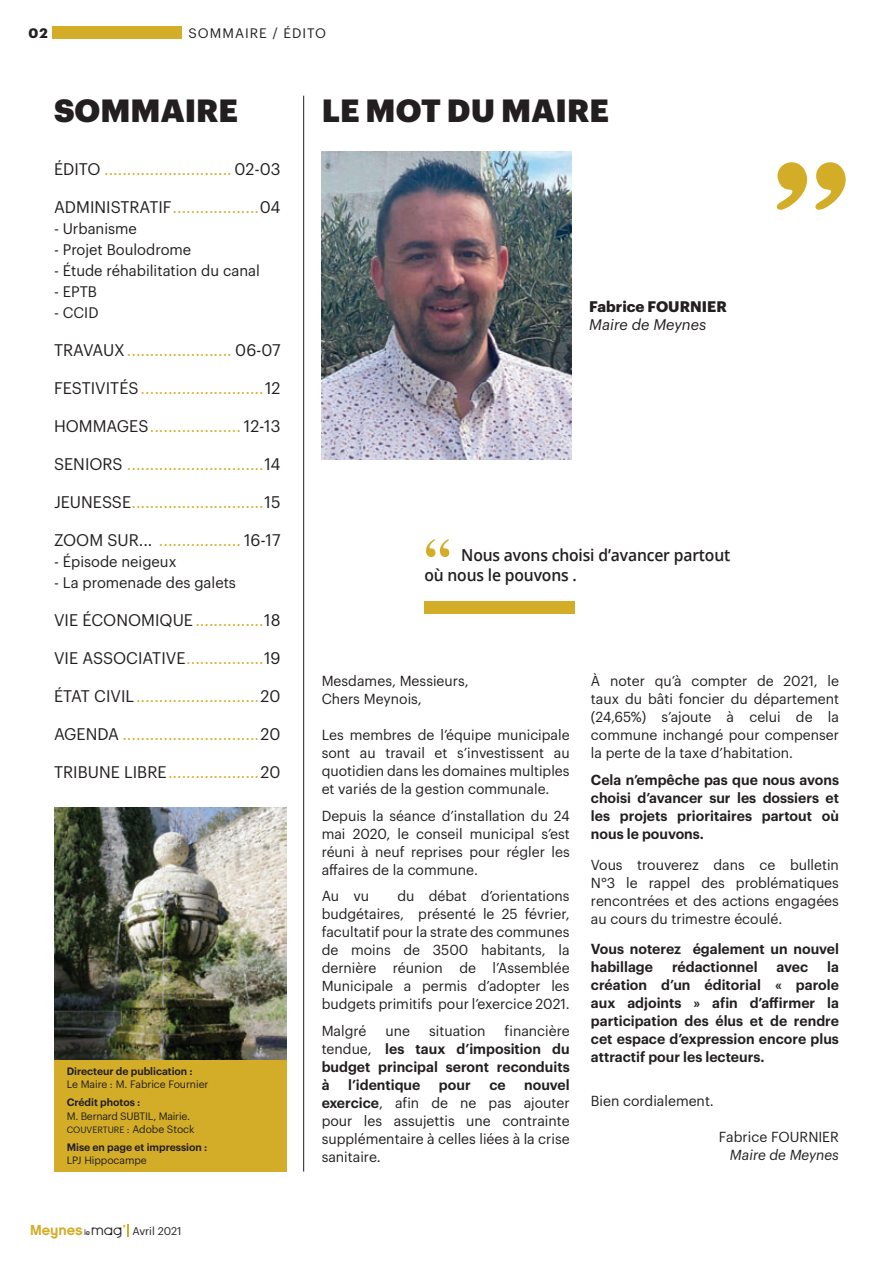
<style>
.page{position:relative;width:893px;height:1263px;background:#fff}
.page>*{position:absolute;margin:0;border:0;box-sizing:border-box;transform-origin:0 0}
.t1{font:133.95px "Stencil Std";color:#d4ad28}
.t2{font:700 54px "Times";color:#d4ad28;scale:.95 1}
.t3{font:900 31.5px "Graphik";color:#231f20}
.t4{font:16.5px "Graphik";color:#d4ad28}
.t5{font:600 16.5px/19.8px "Open Sans";letter-spacing:-.01em;color:#231f20;scale:.95 1}
.t6{font:16.5px "Graphik";letter-spacing:-.02em;color:#d4ad28}
.t7{font:16.5px "Graphik";color:#231f20}
.t8{font:15px "Graphik";color:#231f20}
.t9{font:700 15px "Graphik";color:#231f20}
.t10{font:italic 15px "Graphik";color:#231f20}
.t11{font:14.25px/18px "Graphik";color:#231f20;text-align:justify}
.t12{font:600 14.25px/18px "Graphik";color:#231f20;text-align:justify}
.t13{font:italic 14.25px "Graphik";color:#231f20}
.t14{font:13.5px "Graphik";letter-spacing:.075em;color:#231f20}
.t15{font:700 13.5px "Graphik";color:#231f20}
.t16{font:10.95px "Graphik";color:#231f20}
.t17{font:10.5px "Graphik";letter-spacing:-.005em;color:#231f20}
.t18{font:600 10.5px "Graphik";letter-spacing:-.005em;color:#231f20}
.t19{font:9px "Graphik";letter-spacing:-.005em;color:#231f20}
.s1{color:#231f20}
.s2{color:#d4ad28}
.s3{font-size:9.75px}
.s4{font-size:10.5px}
.s5{font-family:"Chalet New York Nineteen Eighty";font-size:14.4px;color:#d4ad28}
.s6{font-family:"Harry Plain";font-size:7.95px}
.s7{font-family:"Seraphic Organism";font-size:13.5px}
.s8{font-weight:400}
.s9{font-weight:600}
</style>
<div class="page">
<svg style="left:128px;top:1224px;width:1px;height:13px"></svg>
<div style="left:52px;top:26px;width:130px;height:13px;background:#d4ad28"></div>
<div style="left:424px;top:601px;width:151px;height:13px;background:#d4ad28"></div>
<hr style="left:303px;top:96px;width:1px;height:1075px;background:#231f20">
<img style="left:322px;top:152px;width:249px;height:307px">
<div style="left:54px;top:1059px;width:232px;height:112px;background:#d4ad28"></div>
<img style="left:54px;top:807px;width:232px;height:252px">
<p class="t15" style="left:29px;top:23px;width:21px">02</p>
<p class="t14" style="left:189px;top:23px;width:139px">SOMMAIRE / ÉDITO</p>
<h3 class="t3" style="left:54px;top:86px;width:186px">SOMMAIRE</h3>
<h3 class="t3" style="left:322px;top:86px;width:289px">LE MOT DU MAIRE</h3>
<p class="t4" style="left:54px;top:157px;width:228px"><span class="s1">ÉDITO</span> ............................ <span class="s1">02-03</span></p>
<p class="t4" style="left:54px;top:195px;width:228px"><span class="s1">ADMINISTRATIF</span>...................<span class="s1">04</span></p>
<p class="t8" style="left:54px;top:217px;width:84px">- Urbanisme</p>
<p class="t8" style="left:54px;top:238px;width:139px">- Projet Boulodrome</p>
<p class="t8" style="left:54px;top:259px;width:207px">- Étude réhabilitation du canal</p>
<p class="t8" style="left:54px;top:280px;width:45px">- EPTB</p>
<p class="t8" style="left:54px;top:301px;width:46px">- CCID</p>
<p class="t6" style="left:54px;top:338px;width:228px"><span class="s1">TRAVAUX</span>....................... <span class="s1">06-07</span></p>
<p class="t4" style="left:54px;top:376px;width:228px"><span class="s1">FESTIVITÉS</span>...........................<span class="s1">12</span></p>
<p class="t4" style="left:54px;top:414px;width:228px"><span class="s1">HOMMAGES</span>.................... <span class="s1">12-13</span></p>
<p class="t4" style="left:54px;top:452px;width:228px"><span class="s1">SENIORS</span> ..............................<span class="s1">14</span></p>
<p class="t4" style="left:54px;top:490px;width:228px"><span class="s1">JEUNESSE</span>.............................<span class="s1">15</span></p>
<p class="t4" style="left:54px;top:528px;width:228px"><span class="s1">ZOOM SUR...</span> .................. <span class="s1">16-17</span></p>
<p class="t8" style="left:54px;top:550px;width:124px">- Épisode neigeux</p>
<p class="t8" style="left:54px;top:571px;width:183px">- La promenade des galets</p>
<p class="t7" style="left:54px;top:608px;width:228px">VIE ÉCONOMIQUE <span class="s2">...............</span>18</p>
<p class="t4" style="left:54px;top:646px;width:228px"><span class="s1">VIE ASSOCIATIVE</span>.................<span class="s1">19</span></p>
<p class="t4" style="left:54px;top:684px;width:228px"><span class="s1">ÉTAT CIVIL</span>...........................<span class="s1">20</span></p>
<p class="t4" style="left:54px;top:722px;width:228px"><span class="s1">AGENDA</span> ..............................<span class="s1">20</span></p>
<p class="t4" style="left:54px;top:760px;width:228px"><span class="s1">TRIBUNE LIBRE</span>....................<span class="s1">20</span></p>
<p class="t18" style="left:67px;top:1063px;width:127px">Directeur de publication :</p>
<p class="t17" style="left:67px;top:1076px;width:143px">Le Maire : M. Fabrice Fournier</p>
<p class="t18" style="left:67px;top:1094px;width:75px">Crédit photos :</p>
<p class="t17" style="left:67px;top:1108px;width:125px">M. Bernard SUBTIL, Mairie.</p>
<p class="t19" style="left:67px;top:1123px;width:129px">COUVERTURE <span class="s3">:</span> <span class="s4">Adobe Stock</span></p>
<p class="t18" style="left:67px;top:1139px;width:142px">Mise en page et impression :</p>
<p class="t17" style="left:67px;top:1152px;width:82px">LPJ Hippocampe</p>
<p class="t16" style="left:30px;top:1222px;width:153px"><span class="s5">Meynes</span> <span class="s6">le</span><span class="s7">Mag</span><sup>’</sup> Avril 2021</p>
<p class="t9" style="left:589px;top:295px;width:139px">Fabrice FOURNIER</p>
<p class="t10" style="left:589px;top:313px;width:119px">Maire de Meynes</p>
<h1 class="t1" style="left:767px;top:128px;width:90px">’’</h1>
<h2 class="t2" style="left:424px;top:526px;width:29px">“</h2>
<p class="t5" style="left:424px;top:545px;width:324px;text-indent:37px">Nous avons choisi d’avancer partout où nous le pouvons .</p>
<p class="t11" style="left:322px;top:671px;width:148px">Mesdames, Messieurs,<br>Chers Meynois,</p>
<p class="t11" style="left:322px;top:725px;width:250px">Les membres de l’équipe municipale sont au travail et s’investissent au quotidien dans les domaines multiples et variés de la gestion communale.</p>
<p class="t11" style="left:322px;top:805px;width:250px">Depuis la séance d’installation du 24 mai 2020, le conseil municipal s’est réuni à neuf reprises pour régler les affaires de la commune.</p>
<p class="t11" style="left:322px;top:886px;width:49px">Au vu</p>
<p class="t11" style="left:322px;top:886px;width:250px;text-indent:76px">du débat d’orientations budgétaires, présenté le 25 février, facultatif pour la strate des communes de moins de 3500 habitants, la dernière réunion de l’Assemblée Municipale a permis d’adopter les budgets primitifs pour l’exercice 2021.</p>
<p class="t11" style="left:322px;top:1020px;width:46px">Malgré</p>
<p class="t11" style="left:385px;top:1020px;width:26px">une</p>
<p class="t11" style="left:429px;top:1020px;width:58px">situation</p>
<p class="t12" style="left:322px;top:1020px;width:250px;text-indent:183px"><span class="s8">financière tendue,</span> les taux d’imposition du budget principal seront reconduits à</p>
<p class="t11" style="left:322px;top:1074px;width:250px;text-indent:203px"><span class="s9">nouvel exercice</span>, afin de ne pas ajouter pour les assujettis une contrainte supplémentaire à celles liées à la crise sanitaire.</p>
<p class="t12" style="left:348px;top:1074px;width:74px">l’identique</p>
<p class="t12" style="left:439px;top:1074px;width:33px">pour</p>
<p class="t12" style="left:489px;top:1074px;width:18px">ce</p>
<p class="t11" style="left:591px;top:671px;width:250px">À noter qu’à compter de 2021, le taux du bâti foncier du département (24,65%) s’ajoute à celui de la commune inchangé pour compenser la perte de la taxe d’habitation.</p>
<p class="t12" style="left:591px;top:769px;width:250px">Cela n’empêche pas que nous avons choisi d’avancer sur les dossiers et les projets prioritaires partout où nous le pouvons.</p>
<p class="t11" style="left:591px;top:854px;width:250px">Vous trouverez dans ce bulletin N°3 le rappel des problématiques rencontrées et des actions engagées au cours du trimestre écoulé.</p>
<p class="t12" style="left:591px;top:939px;width:250px">Vous noterez également un nouvel habillage</p>
<p class="t12" style="left:591px;top:957px;width:250px;text-indent:236px">la création d’un éditorial « parole aux adjoints » afin d’affirmer la participation des élus et de rendre cet espace d’expression encore plus attractif pour les lecteurs.</p>
<p class="t11" style="left:591px;top:1090px;width:124px">Bien cordialement.</p>
<p class="t11" style="left:719px;top:1126px;width:122px">Fabrice FOURNIER</p>
<p class="t13" style="left:730px;top:1144px;width:110px">Maire de Meynes</p>
<p class="t12" style="left:672px;top:957px;width:87px">rédactionnel</p>
<p class="t12" style="left:777px;top:957px;width:33px">avec</p>
</div>
